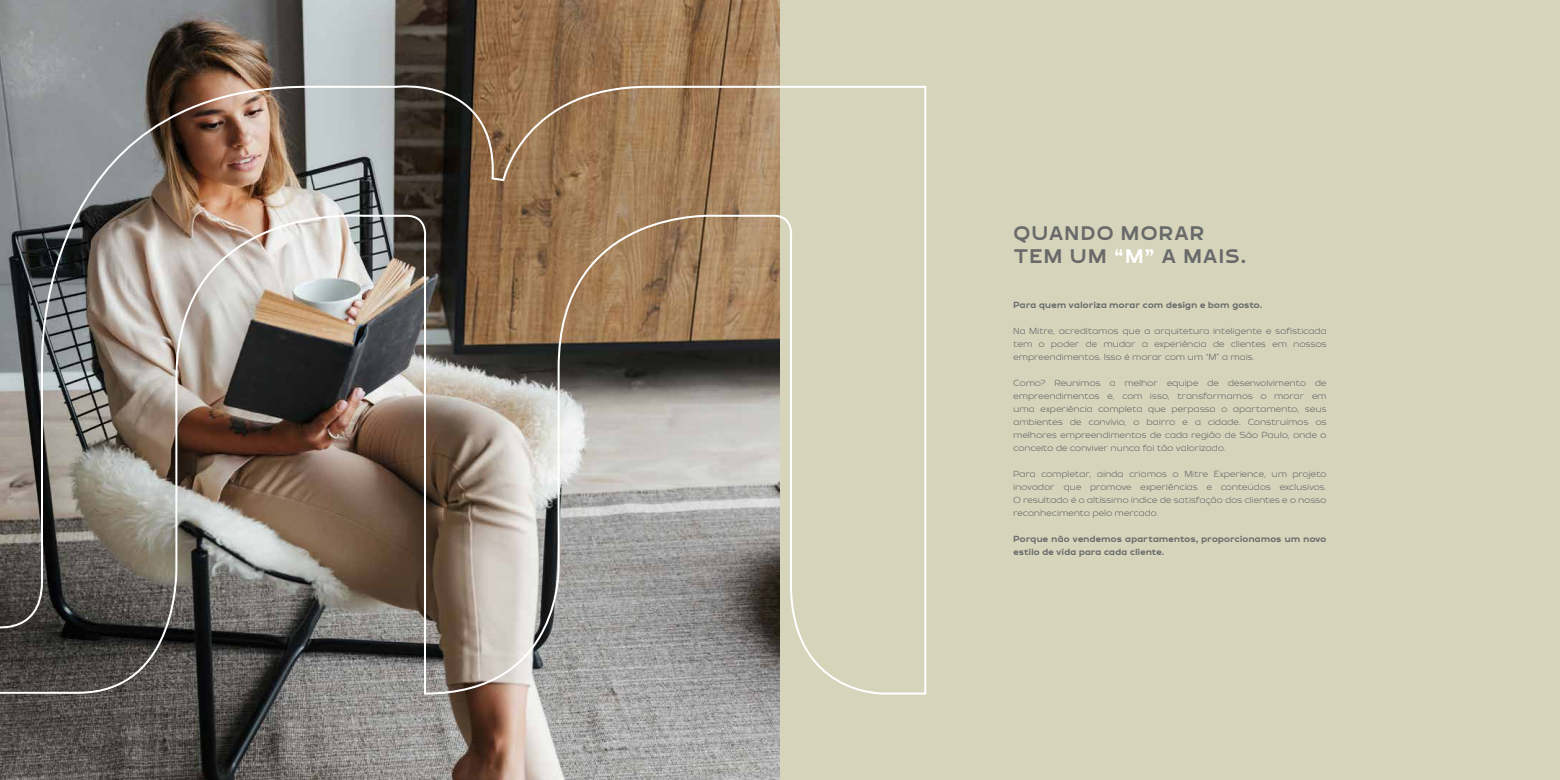
<style>
.page{position:relative;width:1560px;height:780px;background:#fff}
.page>*{position:absolute;margin:0;border:0;box-sizing:border-box;transform-origin:0 0}
.t1{font:700 20px/23px "Brinnan";letter-spacing:.095em;color:#686a6a}
.t2{font:300 9px/13px "Brinnan";letter-spacing:.04em;color:#686a6a;text-align:justify}
.t3{font:700 9px/13px "Brinnan";letter-spacing:.04em;color:#686a6a}
.s1{color:#fff}
</style>
<div class="page">
<div style="left:0;top:0;width:1559px;height:780px;background:#d6d4bb"></div>
<img style="left:0;top:0;width:780px;height:780px">
<img style="left:0;top:75px;width:927px;height:620px">
<h1 class="t1" style="left:1013px;top:223px;width:234px">QUANDO MORAR<br>TEM UM <span class="s1">“M”</span> A MAIS.</h1>
<p class="t3" style="left:1013px;top:299px;width:250px">Para quem valoriza morar com design e bom gosto.</p>
<p class="t2" style="left:1013px;top:325px;width:314px">Na Mitre, acreditamos que a arquitetura inteligente e sofisticada tem o poder de mudar a experiência de clientes em nossos empreendimentos. Isso é morar com um “M” a mais.</p>
<p class="t2" style="left:1013px;top:377px;width:314px">Como? Reunimos a melhor equipe de desenvolvimento de empreendimentos e, com isso, transformamos o morar em uma experiência completa que perpassa o apartamento, seus ambientes de convívio, o bairro e a cidade. Construímos os melhores empreendimentos de cada região de São Paulo, onde o conceito de conviver nunca foi tão valorizado.</p>
<p class="t2" style="left:1013px;top:468px;width:314px">Para completar, ainda criamos o Mitre Experience, um projeto inovador que promove experiências e conteúdos exclusivos.<br>O resultado é o altíssimo índice de satisfação dos clientes e o nosso reconhecimento pelo mercado.</p>
<p class="t3" style="left:1013px;top:533px;width:314px">Porque não vendemos apartamentos, proporcionamos um novo estilo de vida para cada cliente.</p>
</div>
